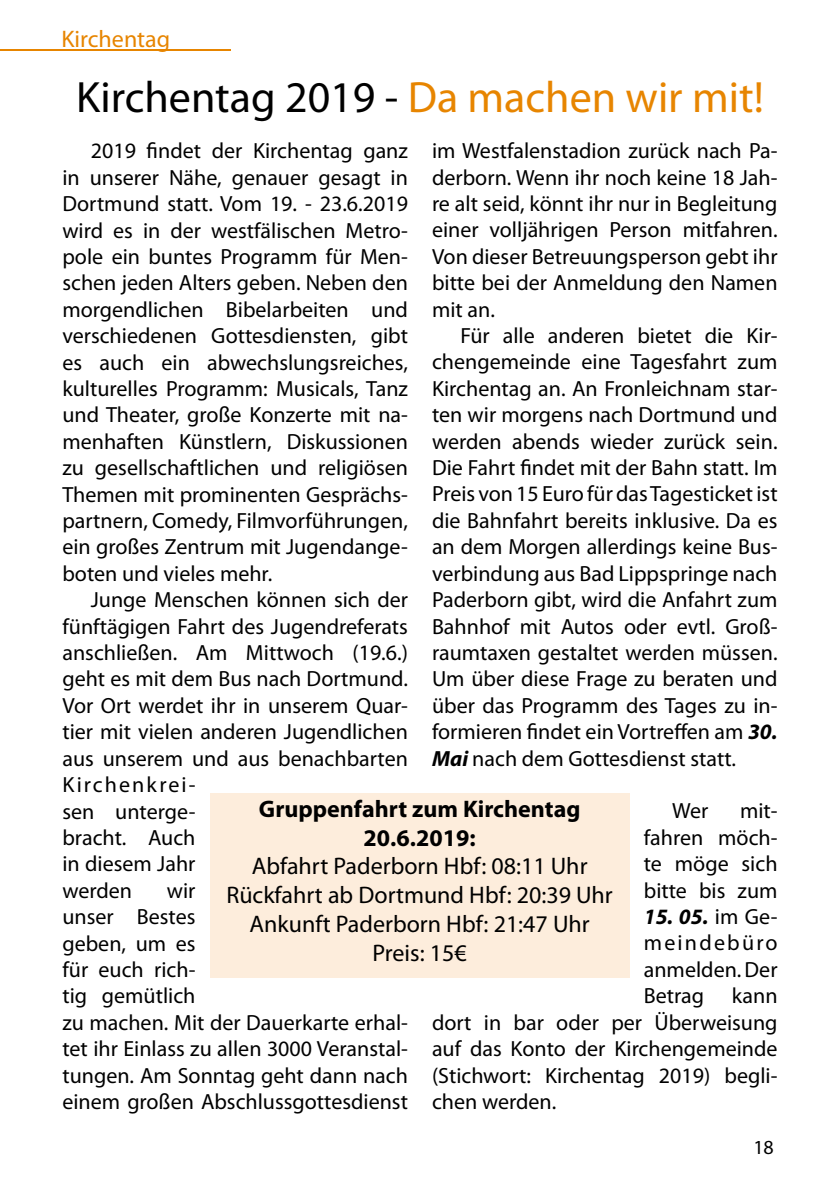
<style>
.page{position:relative;width:840px;height:1191px;background:#fff}
.page>*{position:absolute;margin:0;border:0;box-sizing:border-box;transform-origin:0 0}
.t1{font:44px "Myriad Pro";color:#000}
.t2{font:24px/28.8px "Myriad Pro";color:#000;text-align:center}
.t3{font:700 24px/28.8px "Myriad Pro";color:#000;text-align:center}
.t4{font:24px "Myriad Pro";color:#e78500}
.t5{font:22px/26.4px "Myriad Pro";color:#000;text-align:justify}
.t6{font:20px "Myriad Pro";color:#000}
.s1{color:#e78500}
.s2{font-weight:700;font-style:italic}
</style>
<div class="page">
<hr style="left:0;top:50px;width:230px;height:1px;background:#e78500">
<div style="left:209px;top:793px;width:420px;height:184px;background:#fdeddc"></div>
<p class="t4" style="left:61px;top:24px;width:110px">Kirchentag</p>
<h1 class="t1" style="left:76px;top:70px;width:688px">Kirchentag 2019 - <span class="s1">Da machen wir mit!</span></h1>
<p class="t5" style="left:432px;top:137px;width:347px">im Westfalenstadion zurück nach Pa&shy;derborn. Wenn ihr noch keine 18 Jah&shy;re alt seid, könnt ihr nur in Begleitung einer volljährigen Person mitfahren.<br>Von dieser Betreuungsperson gebt ihr bitte bei der Anmeldung den Namen mit an.</p>
<p class="t5" style="left:432px;top:322px;width:347px;text-indent:28px">Für alle anderen bietet die Kir&shy;chengemeinde eine Tagesfahrt zum Kirchentag an. An Fronleichnam star&shy;ten wir morgens nach Dortmund und werden abends wieder zurück sein.<br>Die Fahrt findet mit der Bahn statt. Im Preis von 15 Euro für das Tagesticket ist die Bahnfahrt bereits inklusive. Da es an dem Morgen allerdings keine Bus&shy;verbindung aus Bad Lippspringe nach Paderborn gibt, wird die Anfahrt zum Bahnhof mit Autos oder evtl. Groß&shy;raumtaxen gestaltet werden müssen.<br>Um über diese Frage zu beraten und über das Programm des Tages zu in&shy;formieren findet ein Vortreffen am <span class="s2">30.<br>Mai</span> nach dem Gottesdienst statt.</p>
<p class="t5" style="left:671px;top:797px;width:38px">Wer</p>
<p class="t5" style="left:62px;top:137px;width:347px;text-indent:28px">2019 findet der Kirchentag ganz in unserer Nähe, genauer gesagt in Dortmund statt. Vom 19. - 23.6.2019 wird es in der westfälischen Metro&shy;pole ein buntes Programm für Men&shy;schen jeden Alters geben. Neben den morgendlichen Bibelarbeiten und verschiedenen Gottesdiensten, gibt es auch ein abwechslungsreiches, kulturelles Programm: Musicals, Tanz und Theater, große Konzerte mit na&shy;menhaften Künstlern, Diskussionen zu gesellschaftlichen und religiösen Themen mit prominenten Gesprächs&shy;partnern, Comedy, Filmvorführungen, ein großes Zentrum mit Jugendange&shy;boten und vieles mehr.</p>
<p class="t5" style="left:62px;top:586px;width:347px;text-align:left;text-indent:28px">Junge Menschen können sich der fünftägigen Fahrt des Jugendreferats anschließen. Am Mittwoch (19.6.) geht es mit dem Bus nach Dortmund.<br>Vor Ort werdet ihr in unserem Quar&shy;tier mit vielen anderen Jugendlichen aus unserem und aus benachbarten<br>Kirchenkrei-<br>sen unterge-<br>bracht. Auch<br>in diesem Jahr<br>werden</p>
<p class="t3" style="left:259px;top:793px;width:323px">Gruppenfahrt zum Kirchentag<br>20.6.2019:</p>
<p class="t2" style="left:226px;top:851px;width:387px">Abfahrt Paderborn Hbf: 08:11 Uhr<br>Rückfahrt ab Dortmund Hbf: 20:39 Uhr<br>Ankunft Paderborn Hbf: 21:47 Uhr<br>Preis: 15€</p>
<p class="t5" style="left:643px;top:797px;width:135px;text-indent:96px">mit&shy;fahren möch&shy;te möge sich bitte bis zum</p>
<p class="t5" style="left:643px;top:903px;width:135px"><span class="s2">15. 05.</span> im Ge&shy;meindebüro anmelden. Der Betrag</p>
<p class="t5" style="left:62px;top:877px;width:347px;text-align:left;text-indent:104px">wir<br>unser Bestes<br>geben, um es<br>für euch rich-<br>tig gemütlich<br>zu machen. Mit der Dauerkarte erhal&shy;tet ihr Einlass zu allen 3000 Veranstal&shy;tungen. Am Sonntag geht dann nach einem großen Abschlussgottesdienst</p>
<p class="t5" style="left:432px;top:982px;width:347px;text-indent:299px">kann dort in bar oder per Überweisung auf das Konto der Kirchengemeinde (Stichwort: Kirchentag 2019) begli&shy;chen werden.</p>
<p class="t6" style="left:752px;top:1135px;width:22px">18</p>
</div>
